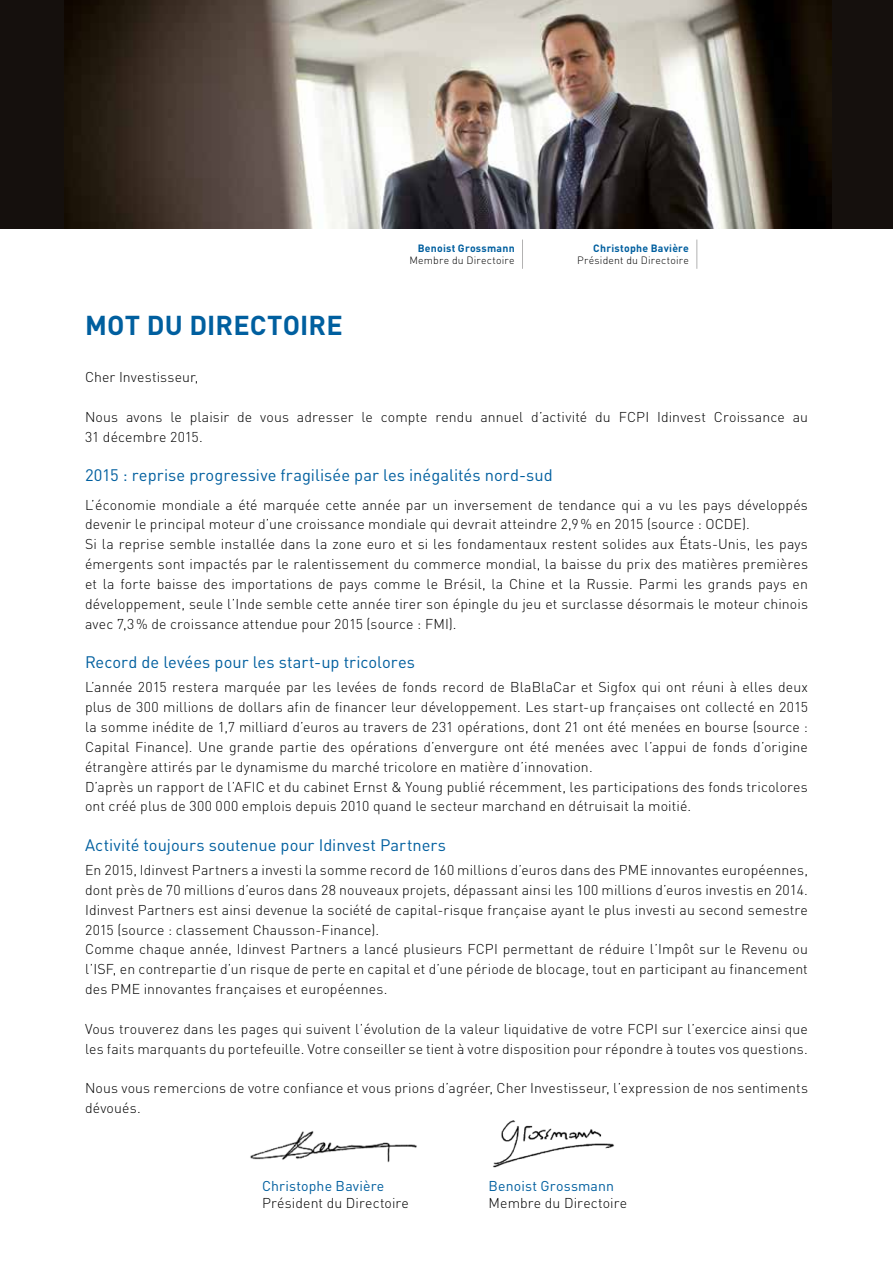
<style>
.page{position:relative;width:893px;height:1263px;background:#fff}
.page>*{position:absolute;margin:0;border:0;box-sizing:border-box;transform-origin:0 0}
.t1{font:700 27px "DIN Pro";letter-spacing:.005em;color:#005f9f}
.t2{font:16.5px "DIN Pro";color:#005f9f}
.t3{font:300 14.1px/19.8px "DIN Pro";letter-spacing:.01em;color:#000}
.t4{font:14.1px "DIN Pro";letter-spacing:.01em;color:#005f9f}
.t5{font:300 10.5px "DIN Pro";letter-spacing:.02em;color:#000}
.t6{font:700 10.5px "DIN Pro";letter-spacing:.025em;color:#005f9f}
</style>
<div class="page">
<svg style="left:522px;top:240px;width:1px;height:29px"></svg>
<svg style="left:696px;top:240px;width:1px;height:29px"></svg>
<div style="left:0;top:0;width:893px;height:228px;background:#15100d"></div>
<img style="left:65px;top:0;width:766px;height:228px">
<img style="left:493px;top:1120px;width:121px;height:48px">
<img style="left:250px;top:1131px;width:167px;height:32px">
<p class="t6" style="left:418px;top:239px;width:98px">Benoist Grossmann</p>
<p class="t5" style="left:409px;top:252px;width:107px">Membre du Directoire</p>
<p class="t6" style="left:593px;top:239px;width:97px">Christophe Bavière</p>
<p class="t5" style="left:577px;top:252px;width:113px">Président du Directoire</p>
<h1 class="t1" style="left:85px;top:303px;width:259px">MOT DU DIRECTOIRE</h1>
<p class="t3" style="left:85px;top:366px;width:115px">Cher Investisseur,</p>
<p class="t3" style="left:85px;top:406px;width:724px">Nous avons le plaisir de vous adresser le compte rendu annuel d’activité du FCPI Idinvest Croissance au<br>31 décembre 2015.</p>
<p class="t2" style="left:85px;top:462px;width:469px">2015 : reprise progressive fragilisée par les inégalités nord-sud</p>
<p class="t3" style="left:85px;top:493px;width:724px">L’économie mondiale a été marquée cette année par un inversement de tendance qui a vu les pays développés devenir le principal moteur d’une croissance mondiale qui devrait atteindre 2,9% en 2015 (source : OCDE).<br>Si la reprise semble installée dans la zone euro et si les fondamentaux restent solides aux États-Unis, les pays émergents sont impactés par le ralentissement du commerce mondial, la baisse du prix des matières premières et la forte baisse des importations de pays comme le Brésil, la Chine et la Russie. Parmi les grands pays en développement, seule l’Inde semble cette année tirer son épingle du jeu et surclasse désormais le moteur chinois avec 7,3% de croissance attendue pour 2015 (source : FMI).</p>
<p class="t2" style="left:85px;top:649px;width:332px">Record de levées pour les start-up tricolores</p>
<p class="t3" style="left:85px;top:676px;width:724px">L’année 2015 restera marquée par les levées de fonds record de BlaBlaCar et Sigfox qui ont réuni à elles deux plus de 300 millions de dollars afin de financer leur développement. Les start-up françaises ont collecté en 2015 la somme inédite de 1,7 milliard d’euros au travers de 231 opérations, dont 21 ont été menées en bourse (source :<br>Capital Finance). Une grande partie des opérations d’envergure ont été menées avec l’appui de fonds d’origine étrangère attirés par le dynamisme du marché tricolore en matière d’innovation.<br>D’après un rapport de l’AFIC et du cabinet Ernst &amp; Young publié récemment, les participations des fonds tricolores ont créé plus de 300 000 emplois depuis 2010 quand le secteur marchand en détruisait la moitié.</p>
<p class="t2" style="left:85px;top:832px;width:362px">Activité toujours soutenue pour Idinvest Partners</p>
<p class="t3" style="left:85px;top:859px;width:724px">En 2015, Idinvest Partners a investi la somme record de 160 millions d’euros dans des PME innovantes européennes, dont près de 70 millions d’euros dans 28 nouveaux projets, dépassant ainsi les 100 millions d’euros investis en 2014.<br>Idinvest Partners est ainsi devenue la société de capital-risque française ayant le plus investi au second semestre 2015 (source : classement Chausson-Finance).<br>Comme chaque année, Idinvest Partners a lancé plusieurs FCPI permettant de réduire l’Impôt sur le Revenu ou l’ISF, en contrepartie d’un risque de perte en capital et d’une période de blocage, tout en participant au financement des PME innovantes françaises et européennes.</p>
<p class="t3" style="left:85px;top:1017px;width:724px">Vous trouverez dans les pages qui suivent l’évolution de la valeur liquidative de votre FCPI sur l’exercice ainsi que les faits marquants du portefeuille. Votre conseiller se tient à votre disposition pour répondre à toutes vos questions.</p>
<p class="t3" style="left:85px;top:1077px;width:724px">Nous vous remercions de votre confiance et vous prions d’agréer, Cher Investisseur, l’expression de nos sentiments dévoués.</p>
<p class="t4" style="left:262px;top:1175px;width:124px">Christophe Bavière</p>
<p class="t4" style="left:489px;top:1175px;width:127px">Benoist Grossmann</p>
<p class="t3" style="left:262px;top:1192px;width:148px">Président du Directoire</p>
<p class="t3" style="left:489px;top:1192px;width:140px">Membre du Directoire</p>
</div>
